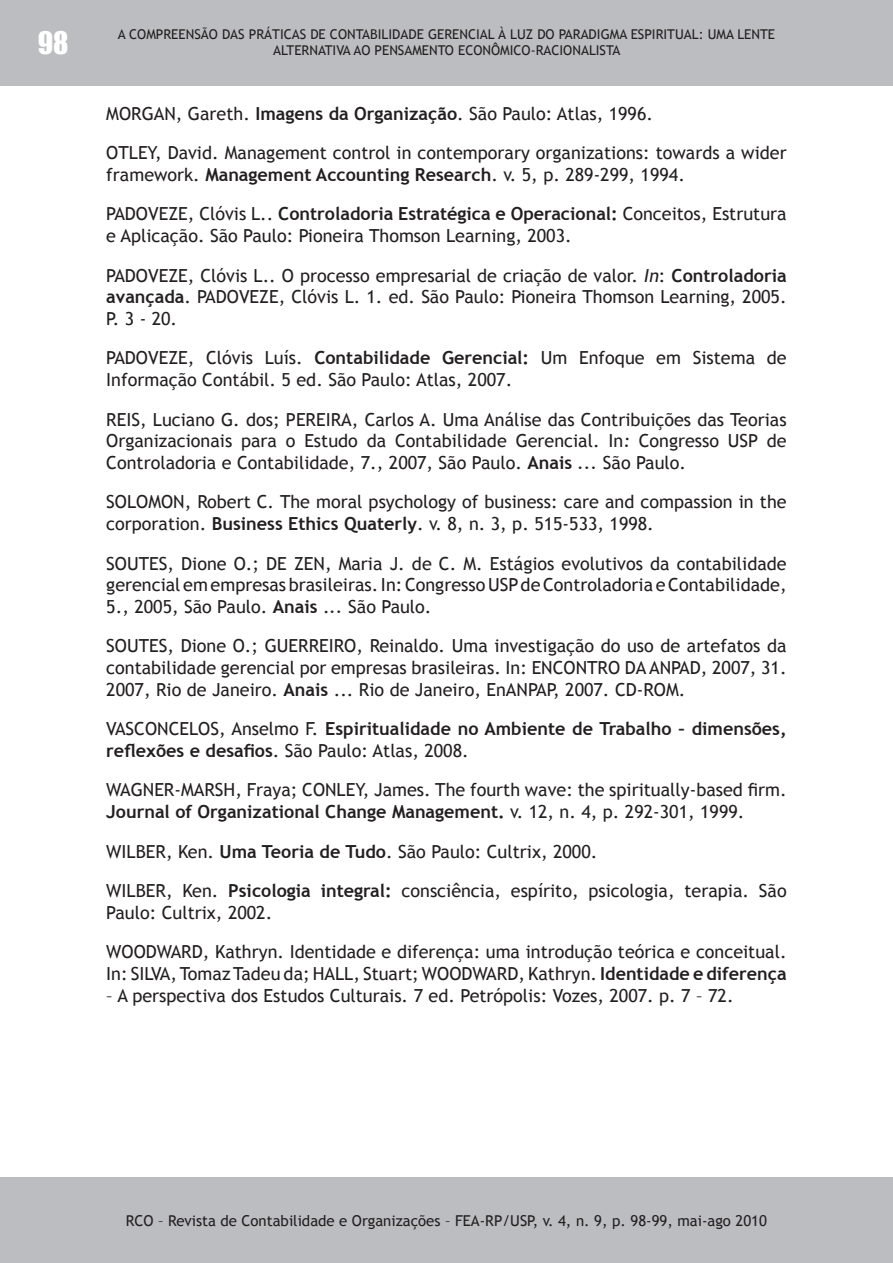
<style>
.page{position:relative;width:893px;height:1263px;background:#fff}
.page>*{position:absolute;margin:0;border:0;box-sizing:border-box;transform-origin:0 0}
.t1{font:28.5px "Impact";color:#fff}
.t2{font:18px/21.6px "Trebuchet MS";color:#231f20}
.t3{font:700 18px/21.6px "Trebuchet MS";color:#231f20}
.t4{font:15px "Trebuchet MS";color:#231f20}
.t5{font:13.5px "Trebuchet MS";color:#231f20}
.s1{font-weight:700}
.s2{font-style:italic}
.s3{font-weight:400}
</style>
<div class="page">
<div style="left:0;top:0;width:893px;height:85px;background:#bcbdc0"></div>
<div style="left:0;top:1178px;width:892px;height:85px;background:#bcbdc0"></div>
<p class="t5" style="left:118px;top:26px;width:267px">A COMPREENSÃO DAS PRÁTI CAS DE CONTABILID</p>
<p class="t5" style="left:400px;top:26px;width:376px">ADE GERENCIAL À LUZ DO PARADI GMA ESPI RITUAL: UMA LENTE</p>
<h1 class="t1" style="left:38px;top:21px;width:32px">98</h1>
<p class="t5" style="left:273px;top:42px;width:349px">ALTERNATIVA AO PENSAMENTO ECONÔMI CO-RACI ONALI STA</p>
<p class="t2" style="left:106px;top:103px;width:548px">MORGAN, Gareth. <span class="s1">Imagens da Organização</span>. São Paulo: Atlas, 1996.</p>
<p class="t2" style="left:106px;top:142px;width:682px">OTLEY, David. Management control in contemporary organizations: towards a wider framework. <span class="s1">Management Accounting Research</span>. v. 5, p. 289-299, 1994.</p>
<p class="t2" style="left:106px;top:203px;width:682px">PADOVEZE, Clóvis L.. <span class="s1">Controladoria Estratégica e Operacional:</span> Conceitos, Estrutura e Aplicação. São Paulo: Pioneira Thomson Learning, 2003.</p>
<p class="t2" style="left:106px;top:265px;width:682px;text-align:justify">PADOVEZE, Clóvis L.. O processo empresarial de criação de valor. <span class="s2">In</span>: <span class="s1">Controladoria avançada</span>. PADOVEZE, Clóvis L. 1. ed. São Paulo: Pioneira Thomson Learning, 2005.<br>P. 3 - 20.</p>
<p class="t2" style="left:106px;top:347px;width:682px">PADOVEZE, Clóvis Luís. <span class="s1">Contabilidade Gerencial:</span> Um Enfoque em Sistema de<br>I nformação Contábil. 5 ed. São Paulo: Atlas, 2007.</p>
<p class="t2" style="left:106px;top:409px;width:682px;text-align:justify">REI S, Luciano G. dos; PEREI RA, Carlos A. Uma Análise das Contribuições das Teorias Organizacionais para o Estudo da Contabilidade Gerencial. I n<span class="s2">:</span> Congresso USP de Controladoria e Contabilidade, 7., 2007, São Paulo. <span class="s1">Anais</span> <span class="s2">...</span> São Paulo.</p>
<p class="t2" style="left:106px;top:491px;width:682px">SOLOMON, Robert C. The moral psychology of business: care and compassion in the corporation. <span class="s1">Business Ethics Quaterly</span>. v. 8, n. 3, p. 515-533, 1998.</p>
<p class="t2" style="left:106px;top:553px;width:682px;text-align:justify">SOUTES, Dione O.; DE ZEN, Maria J. de C. M. Estágios evolutivos da contabilidade gerencial em empresas brasileiras. I n: Congresso USP de Controladoria e Contabilidade, 5., 2005, São Paulo. <span class="s1">Anais</span> .<span class="s2">..</span> São Paulo.</p>
<p class="t2" style="left:106px;top:635px;width:682px;text-align:justify">SOUTES, Dione O.; GUERREI RO, Reinaldo. Uma investigação do uso de artefatos da contabilidade gerencial por empresas brasileiras. In: ENCONTRO DA ANPAD, 2007, 31.<br>2007, Rio de Janeiro. <span class="s1">Anais</span> ... Rio de Janeiro, EnANPAP, 2007. CD-ROM.</p>
<p class="t3" style="left:106px;top:718px;width:682px"><span class="s3">VASCONCELOS, Anselmo F.</span> Espiritualidade no Ambiente de Trabalho – dimensões, reflexões e desafios<span class="s3">. São Paulo: Atlas, 2008.</span></p>
<p class="t2" style="left:106px;top:779px;width:682px">WAGNER-MARSH, Fraya; CONLEY, James. The fourth wave: the spiritually-based firm.<br><span class="s1">Journal of Organizational Change Management.</span> v. 12, n. 4, p. 292-301, 1999.</p>
<p class="t2" style="left:106px;top:841px;width:493px">WILBER, Ken. <span class="s1">Uma Teoria de Tudo</span>. São Paulo: Cultrix, 2000.</p>
<p class="t2" style="left:106px;top:880px;width:682px">WILBER, Ken. <span class="s1">Psicologia integral:</span> consciência, espírito, psicologia, terapia. São<br>Paulo: Cultrix, 2002.</p>
<p class="t2" style="left:106px;top:941px;width:682px">WOODWARD, Kathryn. Identidade e diferença: uma introdução teórica e conceitual.<br>In: SILVA, Tomaz Tadeu da; HALL, Stuart; WOODWARD, Kathryn. <span class="s1">Identidade e diferença</span></p>
<p class="t2" style="left:106px;top:985px;width:629px">– A perspectiva dos Estudos Culturais. 7 ed. Petrópolis: Vozes, 2007. p. 7 – 72.</p>
<p class="t4" style="left:126px;top:1212px;width:643px">RCO – Revista de Contabilidade e Organizações – FEA-RP/USP, v. 4, n. 9, p. 98-99, mai-ago 2010</p>
</div>
